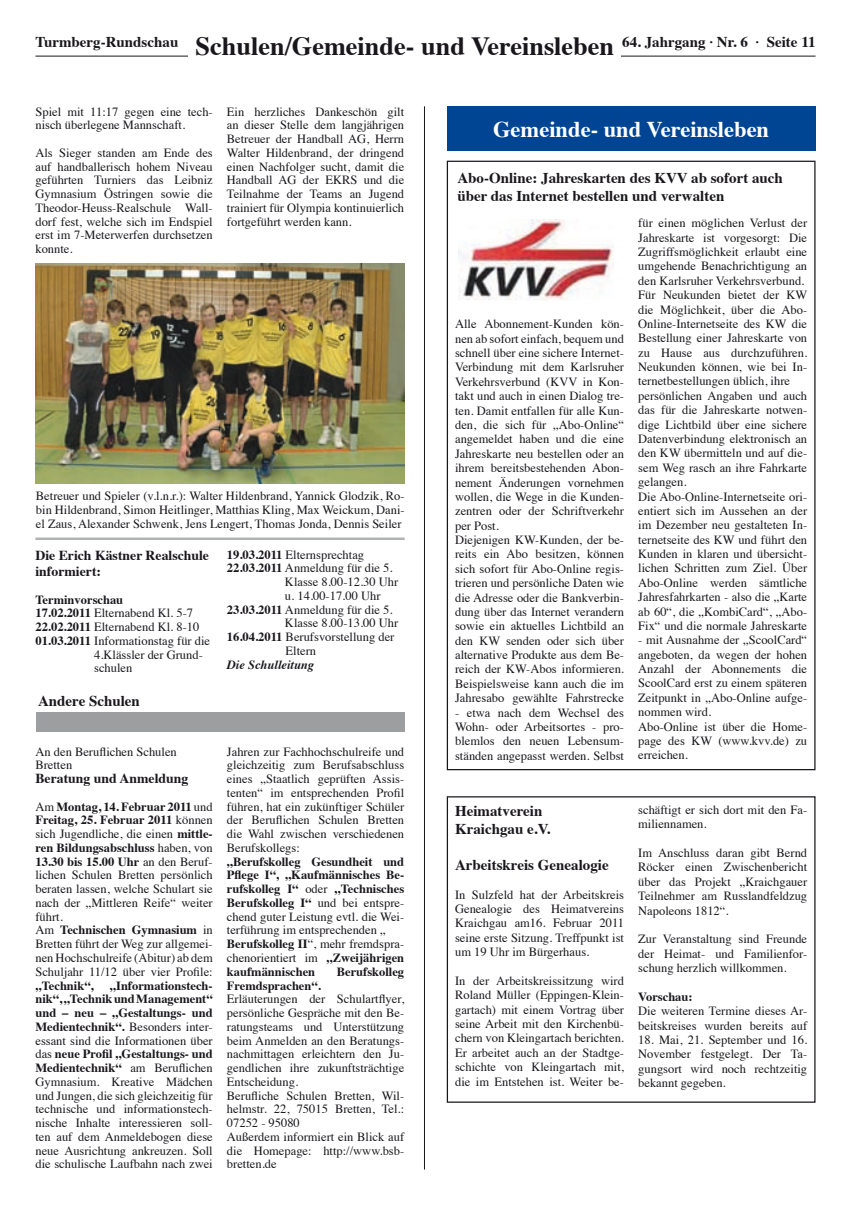
<style>
.page{position:relative;width:851px;height:1205px;background:#fff}
.page>*{position:absolute;margin:0;border:0;box-sizing:border-box;transform-origin:0 0}
.t1{font:700 26.25px "Times";color:#1a171c}
.t2{font:700 22.5px "Times";color:#fff}
.t3{font:700 15px/18px "Times";color:#1a171c}
.t4{font:700 13.75px/16.5px "Times";color:#1a171c}
.t5{font:12.5px/14.4px "Times";color:#1a171c;text-align:justify}
.t6{font:700 12.5px/13.8px "Times";color:#1a171c}
.t7{font:italic 700 12.5px "Times";color:#1a171c}
.s1{font-weight:700}
.s2{font-weight:400}
</style>
<div class="page">
<hr style="left:35px;top:56px;width:780px;height:1px;background:#1a171c">
<hr style="left:424px;top:106px;width:1px;height:1063px;background:#1a171c">
<img style="left:35px;top:263px;width:369px;height:220px">
<hr style="left:35px;top:537px;width:369px;height:3px;background:#b1b3b4">
<div style="left:36px;top:712px;width:368px;height:20px;background:#9d9ea0"></div>
<div style="left:188px;top:35px;width:433px;height:45px;background:#fff"></div>
<div style="left:446px;top:106px;width:369px;height:45px;background:#004494"></div>
<img style="left:458px;top:220px;width:155px;height:81px">
<div style="left:446px;top:796px;width:369px;height:307px;border:1px solid #1a171c"></div>
<p class="t3" style="left:35px;top:31px;width:144px">Turmberg-Rundschau</p>
<p class="t3" style="left:622px;top:31px;width:195px">64. Jahrgang · Nr. 6 · Seite 11</p>
<h1 class="t1" style="left:195px;top:21px;width:420px">Schulen/Gemeinde- und Vereinsleben</h1>
<p class="t5" style="left:35px;top:104px;width:179px;line-height:13.8px">Spiel mit 11:17 gegen eine tech&shy;nisch überlegene Mannschaft.</p>
<p class="t5" style="left:35px;top:145px;width:179px;line-height:13.8px">Als Sieger standen am Ende des auf handballerisch hohem Niveau geführten Turniers das Leibniz Gymnasium Östringen sowie die Theodor-Heuss-Realschule Wall&shy;dorf fest, welche sich im Endspiel erst im 7-Meterwerfen durchsetzen konnte.</p>
<p class="t5" style="left:227px;top:104px;width:179px;line-height:13.8px">Ein herzliches Dankeschön gilt an dieser Stelle dem langjährigen Betreuer der Handball AG, Herrn Walter Hildenbrand, der dringend einen Nachfolger sucht, damit die Handball AG der EKRS und die Teilnahme der Teams an Jugend trainiert für Olympia kontinuierlich fortgeführt werden kann.</p>
<p class="t5" style="left:36px;top:488px;width:370px;line-height:13.8px">Betreuer und Spieler (v.l.n.r.): Walter Hildenbrand, Yannick Glodzik, Ro&shy;bin Hildenbrand, Simon Heitlinger, Matthias Kling, Max Weickum, Dani&shy;el Zaus, Alexander Schwenk, Jens Lengert, Thomas Jonda, Dennis Seiler</p>
<p class="t4" style="left:35px;top:545px;width:175px">Die Erich Kästner Realschule informiert:</p>
<p class="t6" style="left:35px;top:591px;width:89px">Terminvorschau</p>
<p class="t5" style="left:35px;top:605px;width:159px"><span class="s1">17.02.2011</span> Elternabend Kl. 5-7</p>
<p class="t5" style="left:35px;top:619px;width:165px"><span class="s1">22.02.2011</span> Elternabend Kl. 8-10</p>
<p class="t5" style="left:35px;top:632px;width:176px"><span class="s1">01.03.2011</span> Informationstag für die</p>
<p class="t5" style="left:94px;top:646px;width:110px">4.Klässler der Grund-</p>
<p class="t5" style="left:94px;top:660px;width:40px">schulen</p>
<p class="t5" style="left:227px;top:546px;width:139px"><span class="s1">19.03.2011</span> Elternsprechtag</p>
<p class="t5" style="left:227px;top:560px;width:167px"><span class="s1">22.03.2011</span> Anmeldung für die 5.</p>
<p class="t5" style="left:285px;top:574px;width:115px">Klasse 8.00-12.30 Uhr</p>
<p class="t5" style="left:285px;top:587px;width:97px">u. 14.00-17.00 Uhr</p>
<p class="t5" style="left:227px;top:601px;width:167px"><span class="s1">23.03.2011</span> Anmeldung für die 5.</p>
<p class="t5" style="left:285px;top:615px;width:115px">Klasse 8.00-13.00 Uhr</p>
<p class="t5" style="left:227px;top:629px;width:169px"><span class="s1">16.04.2011</span> Berufsvorstellung der</p>
<p class="t5" style="left:285px;top:642px;width:32px">Eltern</p>
<p class="t7" style="left:227px;top:653px;width:89px">Die Schulleitung</p>
<p class="t3" style="left:38px;top:690px;width:103px">Andere Schulen</p>
<p class="t5" style="left:35px;top:743px;width:143px;line-height:13.8px">An den Beruflichen Schulen<br>Bretten</p>
<p class="t4" style="left:35px;top:769px;width:154px">Beratung und Anmeldung</p>
<p class="t5" style="left:35px;top:798px;width:179px;line-height:13.8px;text-align:left">Am <span class="s1">Montag, 14. Februar 2011</span> und<br><span class="s1">Freitag, 25. Februar 2011</span> können sich Jugendliche, die einen <span class="s1">mittle&shy;ren Bildungsabschluss</span> haben, von<br><span class="s1">13.30 bis 15.00 Uhr</span> an den Beruf&shy;lichen Schulen Bretten persönlich beraten lassen, welche Schulart sie nach der „Mittleren Reife“ weiter führt.<br>Am <span class="s1">Technischen Gymnasium</span> in<br>Bretten führt der Weg zur allgemei&shy;nen Hochschulreife (Abitur) ab dem<br>Schuljahr 11/12 über vier Profile:</p>
<p class="t6" style="left:35px;top:977px;width:60px">„Technik“,</p>
<p class="t5" style="left:35px;top:977px;width:179px;line-height:13.8px;text-indent:74px"><span class="s1">„Informationstech&shy;nik“, „Technik und Management“ und – neu – „Gestaltungs- und Medientechnik“.</span> Besonders inter&shy;essant sind die Informationen über das <span class="s1">neue Profil „Gestaltungs- und Medientechnik“</span> am Beruflichen Gymnasium. Kreative Mädchen und Jungen, die sich gleichzeitig für technische und informationstech&shy;nische Inhalte interessieren soll&shy;ten auf dem Anmeldebogen diese neue Ausrichtung ankreuzen. Soll die schulische Laufbahn nach zwei</p>
<p class="t5" style="left:227px;top:743px;width:179px;line-height:13.8px">Jahren zur Fachhochschulreife und gleichzeitig zum Berufsabschluss eines „Staatlich geprüften Assis&shy;tenten“ im entsprechenden Profil führen, hat ein zukünftiger Schüler der Beruflichen Schulen Bretten die Wahl zwischen verschiedenen Berufskollegs:</p>
<p class="t6" style="left:227px;top:853px;width:179px">„Berufskolleg Gesundheit und<br>Pflege I“, „Kaufmännisches Be&shy;rufskolleg I“ <span class="s2">oder</span> „Technisches<br>Berufskolleg I“ <span class="s2">und bei entspre&shy;chend guter Leistung evtl. die Wei&shy;terführung im entsprechenden „<br></span>Berufskolleg II<span class="s2">“, mehr fremdspra&shy;chenorientiert im</span> „Zweijährigen kaufmännischen</p>
<p class="t6" style="left:337px;top:963px;width:69px">Berufskolleg</p>
<p class="t6" style="left:227px;top:977px;width:95px">Fremdsprachen“.</p>
<p class="t5" style="left:227px;top:991px;width:179px;line-height:13.8px;text-align:left">Erläuterungen der Schulartflyer, persönliche Gespräche mit den Be&shy;ratungsteams und Unterstützung beim Anmelden an den Beratungs&shy;nachmittagen erleichtern den Ju&shy;gendlichen ihre zukunftsträchtige<br>Entscheidung.<br>Berufliche Schulen Bretten, Wil&shy;helmstr. 22, 75015 Bretten, Tel.:<br>07252 - 95080<br>Außerdem informiert ein Blick auf die Homepage: http://www.bsb&shy;bretten.de</p>
<h2 class="t2" style="left:493px;top:108px;width:277px">Gemeinde- und Vereinsleben</h2>
<p class="t3" style="left:457px;top:167px;width:327px">Abo-Online: Jahreskarten des KVV ab sofort auch über das Internet bestellen und verwalten</p>
<p class="t5" style="left:455px;top:316px;width:170px;text-align:left">Alle Abonnement-Kunden kön&shy;nen ab sofort einfach, bequem und schnell über eine sichere Internet-<br>Verbindung mit dem Karlsruher<br>Verkehrsverbund (KVV in Kon&shy;takt und auch in einen Dialog tre&shy;ten. Damit entfallen für alle Kun&shy;den, die sich für „Abo-Online“ angemeldet haben und die eine<br>Jahreskarte neu bestellen oder an ihrem bereitsbestehenden Abon&shy;nement Änderungen vornehmen wollen, die Wege in die Kunden&shy;zentren oder der Schriftverkehr per Post.<br>Diejenigen KW-Kunden, der be&shy;reits ein Abo besitzen, können sich sofort für Abo-Online regis&shy;trieren und persönliche Daten wie die Adresse oder die Bankverbin&shy;dung über das Internet verandern sowie ein aktuelles Lichtbild an den KW senden oder sich über alternative Produkte aus dem Be&shy;reich der KW-Abos informieren.<br>Beispielsweise kann auch die im<br>Jahresabo gewählte Fahrstrecke</p>
<p class="t5" style="left:455px;top:704px;width:170px">- etwa nach dem Wechsel des Wohn- oder Arbeitsortes - pro&shy;blemlos den neuen Lebensum&shy;ständen angepasst werden. Selbst</p>
<p class="t5" style="left:638px;top:215px;width:171px;text-align:left">für einen möglichen Verlust der<br>Jahreskarte ist vorgesorgt: Die<br>Zugriffsmöglichkeit erlaubt eine umgehende Benachrichtigung an den Karlsruher Verkehrsverbund.<br>Für Neukunden bietet der KW die Möglichkeit, über die Abo-<br>Online-Internetseite des KW die<br>Bestellung einer Jahreskarte von zu Hause aus durchzuführen.<br>Neukunden können, wie bei In&shy;ternetbestellungen üblich, ihre persönlichen Angaben und auch das für die Jahreskarte notwen&shy;dige Lichtbild über eine sichere<br>Datenverbindung elektronisch an den KW übermitteln und auf die&shy;sem Weg rasch an ihre Fahrkarte gelangen.<br>Die Abo-Online-Internetseite ori&shy;entiert sich im Aussehen an der im Dezember neu gestalteten In&shy;ternetseite des KW und führt den<br>Kunden in klaren und übersicht&shy;lichen Schritten zum Ziel. Über<br>Abo-Online werden sämtliche<br>Jahresfahrkarten - also die „Karte ab 60“, die „KombiCard“, „Abo-<br>Fix“ und die normale Jahreskarte</p>
<p class="t5" style="left:638px;top:632px;width:170px;text-align:left">- mit Ausnahme der „ScoolCard“ angeboten, da wegen der hohen<br>Anzahl der Abonnements die<br>ScoolCard erst zu einem späteren<br>Zeitpunkt in „Abo-Online aufge&shy;nommen wird.<br>Abo-Online ist über die Home&shy;page des KW (www.kvv.de) zu erreichen.</p>
<p class="t3" style="left:455px;top:800px;width:97px">Heimatverein<br>Kraichgau e.V.</p>
<p class="t3" style="left:455px;top:854px;width:155px">Arbeitskreis Genealogie</p>
<p class="t5" style="left:455px;top:886px;width:170px">In Sulzfeld hat der Arbeitskreis Genealogie des Heimatvereins Kraichgau am16. Februar 2011 seine erste Sitzung. Treffpunkt ist um 19 Uhr im Bürgerhaus.</p>
<p class="t5" style="left:455px;top:972px;width:170px">In der Arbeitskreissitzung wird Roland Müller (Eppingen-Klein&shy;gartach) mit einem Vortrag über seine Arbeit mit den Kirchenbü&shy;chern von Kleingartach berichten.<br>Er arbeitet auch an der Stadtge&shy;schichte von Kleingartach mit, die im Entstehen ist. Weiter be-</p>
<p class="t5" style="left:638px;top:801px;width:170px">schäftigt er sich dort mit den Fa&shy;miliennamen.</p>
<p class="t5" style="left:638px;top:844px;width:170px">Im Anschluss daran gibt Bernd Röcker einen Zwischenbericht über das Projekt „Kraichgauer Teilnehmer am Russlandfeldzug Napoleons 1812“.</p>
<p class="t5" style="left:638px;top:931px;width:170px">Zur Veranstaltung sind Freunde der Heimat- und Familienfor&shy;schung herzlich willkommen.</p>
<p class="t6" style="left:638px;top:988px;width:56px">Vorschau:</p>
<p class="t5" style="left:638px;top:1003px;width:170px">Die weiteren Termine dieses Ar&shy;beitskreises wurden bereits auf</p>
<p class="t5" style="left:638px;top:1031px;width:170px">18. Mai, 21. September und 16.<br>November festgelegt. Der Ta&shy;gungsort wird noch rechtzeitig bekannt gegeben.</p>
</div>
